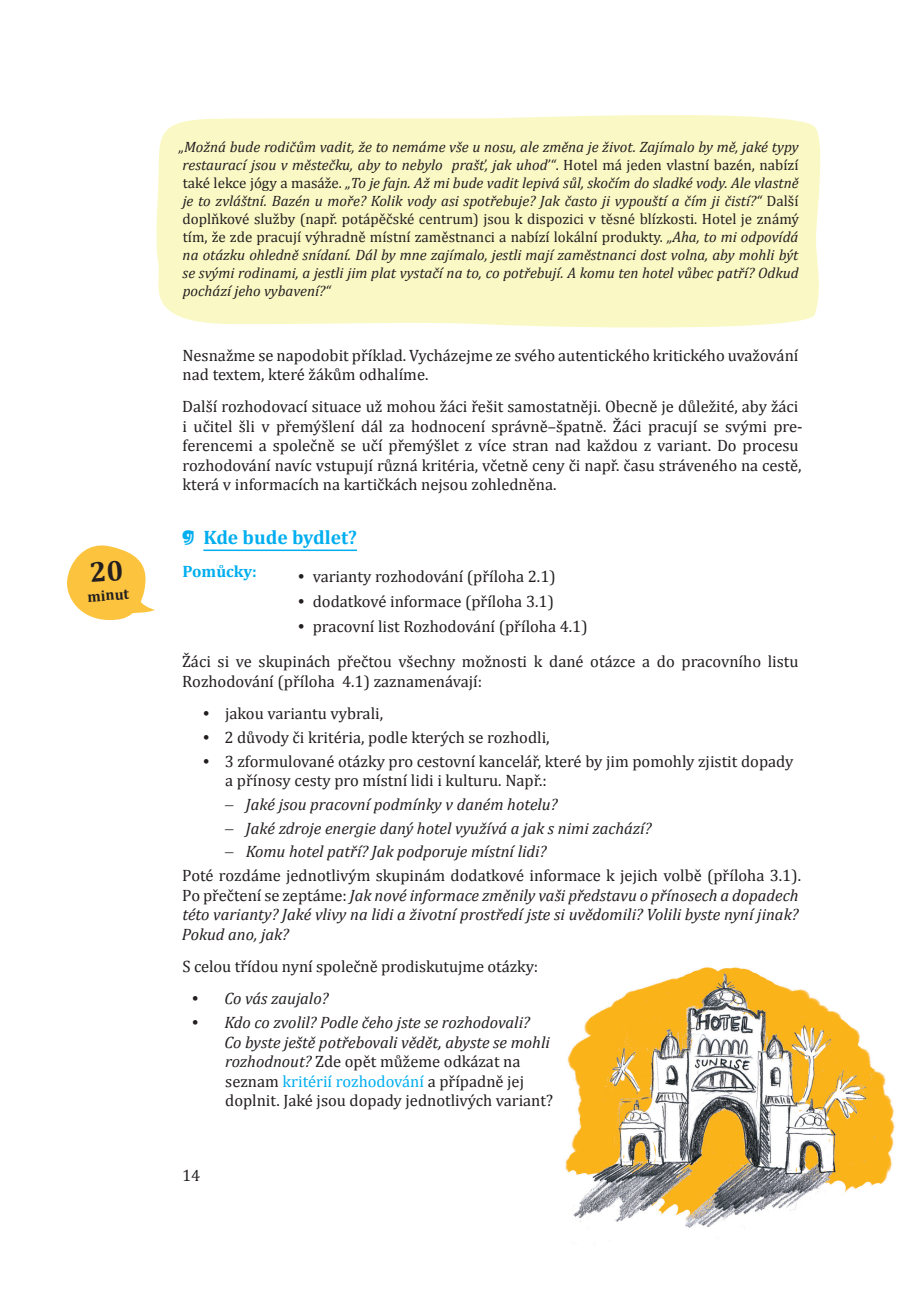
<style>
.page{position:relative;width:919px;height:1289px;background:#fff}
.page>*{position:absolute;margin:0;border:0;box-sizing:border-box;transform-origin:0 0}
.t1{font:700 19.5px "Cambria";color:#00aeef}
.Normální{font:16.5px/19.5px "Cambria";color:#231f20}
.Normální-2{font:italic 16.5px/19.5px "Cambria";color:#231f20}
.Normální-3{font:700 16.5px "Cambria";color:#00aeef}
.Odstavec_se_seznamem{font:italic 15px/18px "Cambria";color:#231f20;text-align:justify}
.Normální-4{font:700 15px "Cambria";color:#231f20}
.s1{font-style:normal}
.s2{font-family:"Berlin Sans FB"}
.s3{font-family:"Bask Old Face"}
.s4{font-family:"Bask Old Face";font-style:normal}
.s5{font-style:normal;color:#00aeef}
</style>
<div class="page">
<svg style="left:156px;top:115px;width:665px;height:213px;background:#faf9c9"></svg>
<hr style="left:203px;top:549px;width:154px;height:2px;background:#00aeef">
<img style="left:565px;top:967px;width:330px;height:261px">
<svg style="left:67px;top:545px;width:88px;height:75px"></svg>
<p class="Normální-4" style="left:87px;top:586px;width:43px;rotate:-4deg">minut</p>
<p class="Odstavec_se_seznamem" style="left:179px;top:137px;width:621px">„Možná bude rodičům vadit, že to nemáme vše u nosu, ale změna je život. Zajímalo by mě, jaké typy restaurací jsou v městečku, aby to nebylo prašť, jak uhoď “<span class="s1">. Hotel má jeden vlastní bazén, nabízí také lekce jógy a masáže.</span> „To je fajn. Až mi bude vadit lepivá sůl, skočím do sladké vody. Ale vlastně je to zvláštní. Bazén u moře? Kolik vody asi spotřebuje? Jak často ji vypouští a čím ji čistí?“ <span class="s1">Další doplňkové služby (např. potápěčské centrum) jsou k dispozici v těsné blízkosti. Hotel je známý tím, že zde pracují výhradně místní zaměstnanci a nabízí lokální produkty.</span> „Aha, to mi odpovídá na otázku ohledně snídaní. Dál by mne zajímalo, jestli mají zaměstnanci dost volna, aby mohli být se svými rodinami, a jestli jim plat vystačí na to, co potřebují. A komu ten hotel vůbec patří? Odkud pochází jeho vybavení?“</p>
<p class="Normální" style="left:182px;top:345px;width:617px">Nesnažme se napodobit příklad. Vycházejme ze svého autentického kritického uvažování nad textem, které žákům odhalíme.</p>
<p class="Normální" style="left:182px;top:397px;width:621px">Další rozhodovací situace už mohou žáci řešit samostatněji. Obecně je důležité, aby žáci i učitel šli v přemýšlení dál za hodnocení správně–špatně. Žáci pracují se svými pre&shy;ferencemi a společně se učí přemýšlet z více stran nad každou z variant. Do procesu rozhodování navíc vstupují různá kritéria, včetně ceny či např. času stráveného na cestě, která v informacích na kartičkách nejsou zohledněna.</p>
<p class="t1" style="left:182px;top:524px;width:176px"><span class="s2">¶</span> Kde bude bydlet?</p>
<p class="Normální-3" style="left:182px;top:559px;width:76px">Pomůcky:</p>
<p class="Normální" style="left:296px;top:566px;width:261px"><span class="s3">•</span> varianty rozhodování (příloha 2.1)</p>
<p class="Normální" style="left:296px;top:591px;width:260px"><span class="s3">•</span> dodatkové informace (příloha 3.1)</p>
<p class="Normální" style="left:296px;top:616px;width:293px"><span class="s3">•</span> pracovní list Rozhodování (příloha 4.1)</p>
<p class="Normální" style="left:182px;top:652px;width:618px">Žáci si ve skupinách přečtou všechny možnosti k dané otázce a do pracovního listu<br>Rozhodování (příloha 4.1) zaznamenávají:</p>
<p class="Normální" style="left:201px;top:703px;width:184px"><span class="s3">•</span> jakou variantu vybrali,</p>
<p class="Normální" style="left:201px;top:727px;width:350px"><span class="s3">•</span> 2 důvody či kritéria, podle kterých se rozhodli,</p>
<p class="Normální" style="left:225px;top:751px;width:569px;text-indent:-24px"><span class="s3">•</span> 3 zformulované otázky pro cestovní kancelář, které by jim pomohly zjistit dopady a přínosy cesty pro místní lidi i kulturu. Např.:</p>
<p class="Normální-2" style="left:225px;top:793px;width:334px">− Jaké jsou pracovní podmínky v daném hotelu?</p>
<p class="Normální-2" style="left:225px;top:817px;width:428px">− Jaké zdroje energie daný hotel využívá a jak s nimi zachází?</p>
<p class="Normální-2" style="left:225px;top:841px;width:323px">− Komu hotel patří? Jak podporuje místní lidi?</p>
<p class="Normální-2" style="left:182px;top:865px;width:620px"><span class="s1">Poté rozdáme jednotlivým skupinám dodatkové informace k jejich volbě (příloha 3.1).<br>Po přečtení se zeptáme:</span> Jak nové informace změnily vaši představu o přínosech a dopadech této varianty? Jaké vlivy na lidi a životní prostředí jste si uvědomili? Volili byste nyní jinak?<br>Pokud ano, jak?</p>
<p class="Normální" style="left:182px;top:956px;width:357px">S celou třídou nyní společně prodiskutujme otázky:</p>
<p class="Normální-2" style="left:190px;top:988px;width:140px"><span class="s4">•</span> Co vás zaujalo?</p>
<p class="Normální-2" style="left:224px;top:1011px;width:330px;text-indent:-34px"><span class="s4">•</span> Kdo co zvolil? Podle čeho jste se rozhodovali?<br>Co byste ještě potřebovali vědět, abyste se mohli rozhodnout? <span class="s1">Zde opět můžeme odkázat na seznam</span> <span class="s5">kritérií rozhodování</span> <span class="s1">a případně jej doplnit. Jaké jsou dopady jednotlivých variant?</span></p>
<p class="Normální" style="left:182px;top:1165px;width:20px">14</p>
</div>
